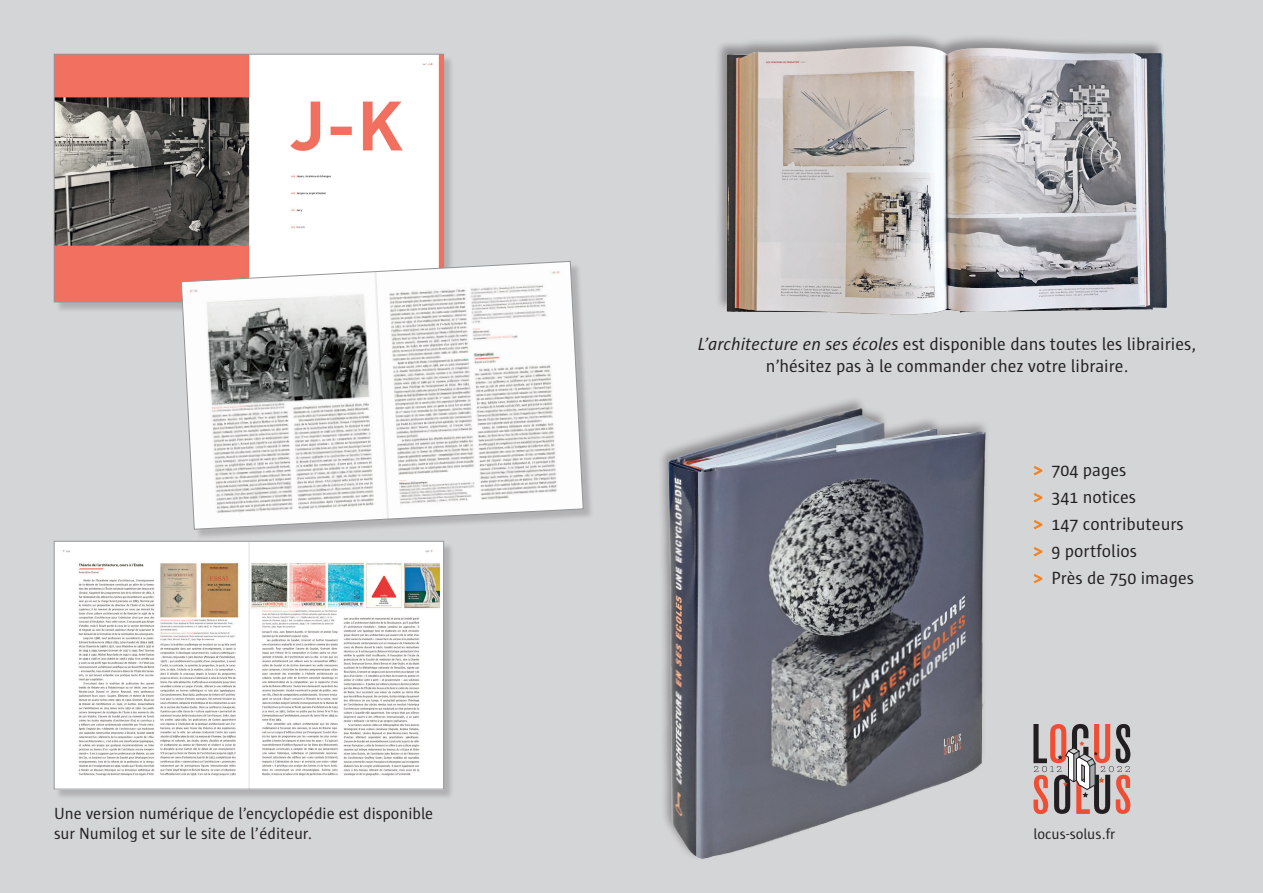
<style>
.page{position:relative;width:1263px;height:893px;background:#d4d5d7}
.page>*{position:absolute;margin:0;border:0;box-sizing:border-box;transform-origin:0 0}
.t1{font:18px/27px "Sun";color:#231f20}
.t2{font:16.5px/19.5px "Sun";color:#231f20}
.t3{font:15px "Sun";color:#231f20}
.s1{font-style:italic}
.s2{color:#f58220}
</style>
<div class="page">
<div style="left:55px;top:55px;width:399px;height:258px;background:#231f20;opacity:.2"></div>
<img style="left:56px;top:56px;width:386px;height:244px">
<div style="left:55px;top:542px;width:399px;height:258px;background:#231f20;opacity:.2"></div>
<img style="left:56px;top:543px;width:386px;height:244px">
<div style="left:54px;top:541px;width:390px;height:248px;border:1px solid #939598"></div>
<svg style="left:1033px;top:724px;width:97px;height:90px"></svg>
<img style="left:661px;top:400px;width:326px;height:459px">
<img style="left:718px;top:37px;width:449px;height:278px">
<div style="left:183px;top:263px;width:411px;height:277px;background:#231f20;opacity:.2"></div>
<svg style="left:181px;top:261px;width:403px;height:269px"></svg>
<p class="t2" style="left:54px;top:804px;width:381px">Une version numérique de l’encyclopédie est disponible sur Numilog et sur le site de l’éditeur.</p>
<p class="t1" style="left:698px;top:333px;width:500px;line-height:21.6px;text-align:center"><span class="s1">L’architecture en ses écoles</span> est disponible dans toutes les librairies, n’hésitez pas à le commander chez votre libraire.</p>
<p class="t1" style="left:1033px;top:456px;width:162px"><span class="s2">&gt;</span> 704 pages<br><span class="s2">&gt;</span> 341 notices<br><span class="s2">&gt;</span> 147 contributeurs <span class="s2">&gt;</span> 9 portfolios<br><span class="s2">&gt;</span> Près de 750 images</p>
<p class="t3" style="left:1033px;top:826px;width:83px">locus-solus.fr</p>
</div>
